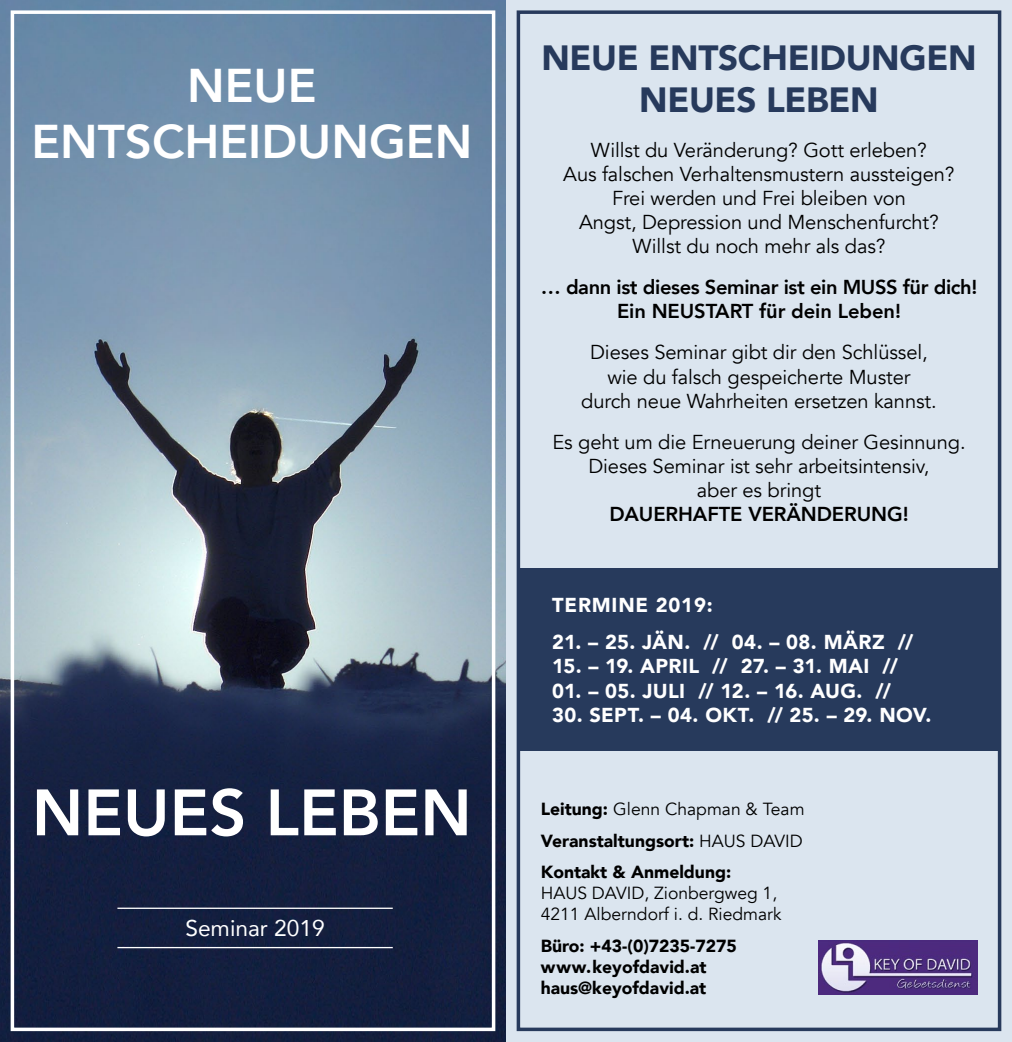
<style>
.page{position:relative;width:1012px;height:1042px;background:#fff}
.page>*{position:absolute;margin:0;border:0;box-sizing:border-box;transform-origin:0 0}
.t1{font:800 64.75px "Avenir";color:#fff}
.t2{font:800 47.25px/56.7px "Avenir";color:#fff;text-align:center}
.t3{font:900 35px/42px "Avenir";letter-spacing:-.01em;color:#273a5c;text-align:center}
.t4{font:22.75px "Avenir";color:#fff}
.t5{font:20.12px/24.2px "Avenir";letter-spacing:-.005em;color:#000;text-align:center}
.t6{font:900 20.12px "Avenir";letter-spacing:.02em;color:#fff}
.t7{font:800 20.12px/24.2px "Avenir";letter-spacing:-.005em;color:#000;text-align:center}
.t8{font:900 20.12px "Avenir";letter-spacing:.04em;color:#fff}
.t9{font:900 17.5px/31.5px "Avenir";color:#000;text-align:justify}
.t10{font:17.5px/21px "Avenir";color:#000}
.s1{font-weight:400}
</style>
<div class="page">
<img style="left:0;top:0;width:506px;height:1042px">
<hr style="left:117px;top:907px;width:276px;height:2px;background:#fff">
<hr style="left:117px;top:947px;width:276px;height:1px;background:#fff">
<div style="left:11px;top:10px;width:484px;height:1021px;border:4px solid #fff"></div>
<div style="left:506px;top:0;width:506px;height:1042px;background:#dbe5ef"></div>
<div style="left:517px;top:10px;width:484px;height:1021px;border:4px solid #273a5c"></div>
<div style="left:517px;top:568px;width:484px;height:182px;background:#273a5c"></div>
<img style="left:819px;top:940px;width:158px;height:55px">
<h2 class="t2" style="left:31px;top:58px;width:442px">NEUE<br>ENTSCHEIDUNGEN</h2>
<h1 class="t1" style="left:32px;top:770px;width:441px">NEUES LEBEN</h1>
<p class="t4" style="left:185px;top:913px;width:141px">Seminar 2019</p>
<h3 class="t3" style="left:541px;top:37px;width:437px">NEUE ENTSCHEIDUNGEN<br>NEUES LEBEN</h3>
<p class="t5" style="left:563px;top:138px;width:393px">Willst du Veränderung? Gott erleben?<br>Aus falschen Verhaltensmustern aussteigen?<br>Frei werden und Frei bleiben von<br>Angst, Depression und Menschenfurcht?<br>Willst du noch mehr als das?</p>
<p class="t7" style="left:541px;top:276px;width:438px">… dann ist dieses Seminar ist ein MUSS für dich!<br>Ein NEUSTART für dein Leben!</p>
<p class="t5" style="left:581px;top:341px;width:357px">Dieses Seminar gibt dir den Schlüssel, wie du falsch gespeicherte Muster durch neue Wahrheiten ersetzen kannst.</p>
<p class="t5" style="left:552px;top:430px;width:415px">Es geht um die Erneuerung deiner Gesinnung.<br>Dieses Seminar ist sehr arbeitsintensiv,<br>aber es bringt</p>
<p class="t7" style="left:609px;top:503px;width:301px">DAUERHAFTE VERÄNDERUNG!</p>
<p class="t8" style="left:552px;top:592px;width:162px">TERMINE 2019:</p>
<p class="t6" style="left:552px;top:629px;width:363px">21. – 25. JÄN. // 04. – 08. MÄRZ //</p>
<p class="t6" style="left:552px;top:653px;width:347px">15. – 19. APRIL // 27. – 31. MAI //</p>
<p class="t6" style="left:552px;top:678px;width:340px">01. – 05. JULI // 12. – 16. AUG. //</p>
<p class="t6" style="left:552px;top:702px;width:381px">30. SEPT. – 04. OKT. // 25. – 29. NOV.</p>
<p class="t9" style="left:541px;top:794px;width:265px">Leitung: <span class="s1">Glenn Chapman &amp; Team </span>Veranstaltungsort: <span class="s1">HAUS DAVID </span>Kontakt &amp; Anmeldung:</p>
<p class="t10" style="left:541px;top:883px;width:242px">HAUS DAVID, Zionbergweg 1,<br>4211 Alberndorf i. d. Riedmark</p>
<p class="t9" style="left:541px;top:935px;width:198px;line-height:21px;text-align:left">Büro: +43-(0)7235-7275 www.keyofdavid.at haus@keyofdavid.at</p>
</div>
